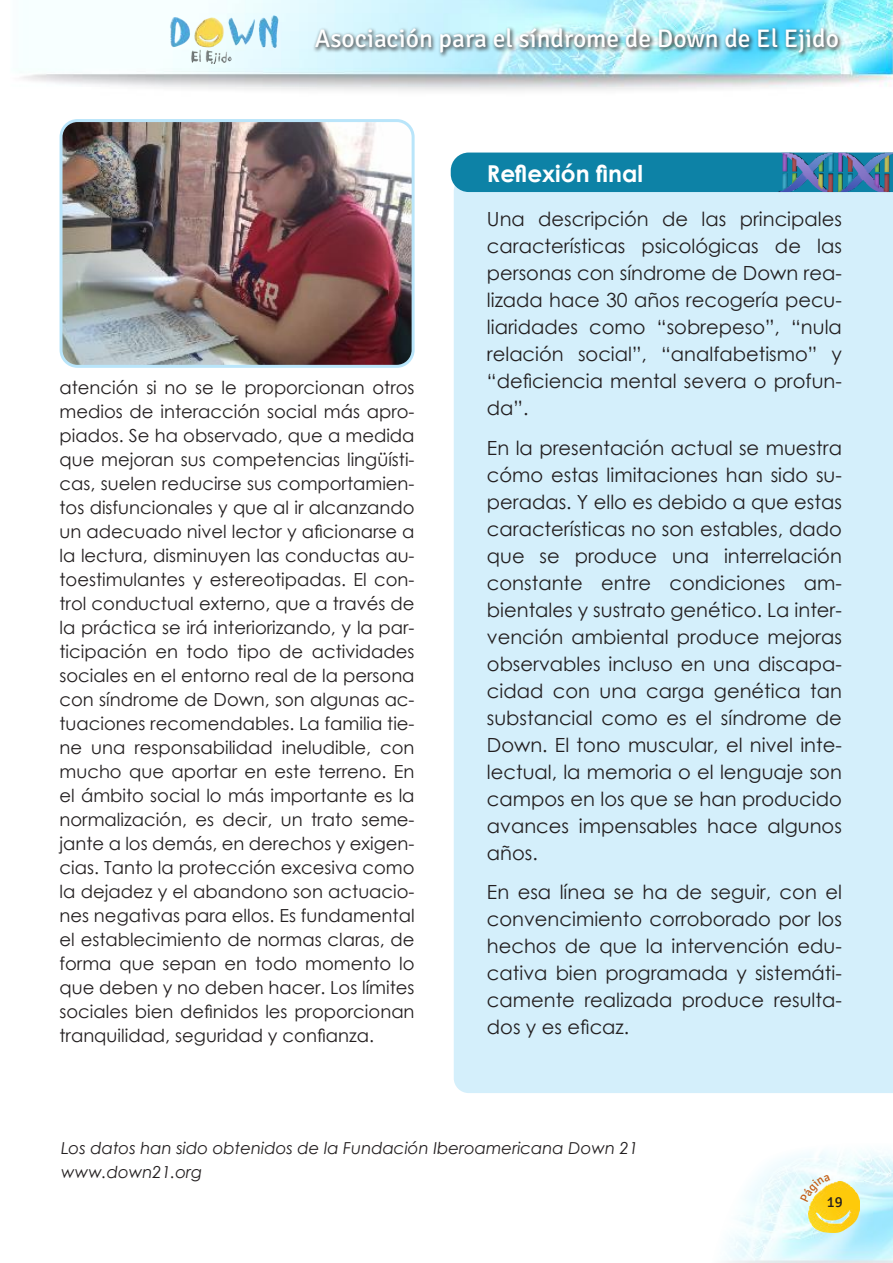
<style>
.page{position:relative;width:893px;height:1263px;background:#fff}
.page>*{position:absolute;margin:0;border:0;box-sizing:border-box;transform-origin:0 0}
.t1{font:25.5px "Signika";color:#fff}
.Título_1{font:700 23.25px "Century Gothic";color:#fff}
.Texto_normal_1{font:19.5px/27px "Century Gothic";color:#231f20;text-align:justify}
.Texto_normal_1-2{font:18px/24px "Century Gothic";color:#231f20;text-align:justify}
.Texto_normal_1-3{font:italic 16.5px "Century Gothic";color:#231f20}
.t2{font:15px "Signika";color:#231f20}
</style>
<div class="page">
<img style="left:725px;top:1151px;width:168px;height:112px">
<img style="left:809px;top:1181px;width:51px;height:51px">
<img style="left:22px;top:0;width:871px;height:91px">
<div style="left:312px;top:25px;width:531px;height:34px;background:#231f20;opacity:.75"></div>
<img style="left:170px;top:16px;width:108px;height:47px">
<div style="left:453px;top:192px;width:440px;height:901px;background:#d4effb"></div>
<div style="left:451px;top:153px;width:327px;height:39px;background:#0d82a6"></div>
<img style="left:778px;top:153px;width:115px;height:39px">
<img style="left:61px;top:123px;width:350px;height:241px">
<div style="left:60px;top:119px;width:355px;height:249px;border:3px solid #b9e5fa;border-radius:16px"></div>
<svg style="left:800px;top:1174px;width:30px;height:28px"></svg>
<h1 class="t1" style="left:315px;top:24px;width:526px">Asociación para el síndrome de Down de El Ejido</h1>
<p class="Texto_normal_1-2" style="left:60px;top:375px;width:357px">atención si no se le proporcionan otros medios de interacción social más apro&shy;piados. Se ha observado, que a medida que mejoran sus competencias lingüísti&shy;cas, suelen reducirse sus comportamien&shy;tos disfuncionales y que al ir alcanzando un adecuado nivel lector y aficionarse a la lectura, disminuyen las conductas au&shy;toestimulantes y estereotipadas. El con&shy;trol conductual externo, que a través de la práctica se irá interiorizando, y la par&shy;ticipación en todo tipo de actividades sociales en el entorno real de la persona con síndrome de Down, son algunas ac&shy;tuaciones recomendables. La familia tie&shy;ne una responsabilidad ineludible, con mucho que aportar en este terreno. En el ámbito social lo más importante es la normalización, es decir, un trato seme&shy;jante a los demás, en derechos y exigen&shy;cias. Tanto la protección excesiva como la dejadez y el abandono son actuacio&shy;nes negativas para ellos. Es fundamental el establecimiento de normas claras, de forma que sepan en todo momento lo que deben y no deben hacer. Los límites sociales bien definidos les proporcionan tranquilidad, seguridad y confianza.</p>
<p class="Título_1" style="left:487px;top:156px;width:158px">Reflexión final</p>
<p class="Texto_normal_1" style="left:487px;top:205px;width:357px">Una descripción de las principales características psicológicas de las personas con síndrome de Down rea&shy;lizada hace 30 años recogería pecu&shy;liaridades como “sobrepeso”, “nula relación social”, “analfabetismo” y “deficiencia mental severa o profun&shy;da”.</p>
<p class="Texto_normal_1" style="left:487px;top:434px;width:357px">En la presentación actual se muestra cómo estas limitaciones han sido su&shy;peradas. Y ello es debido a que estas características no son estables, dado que se produce una interrelación constante entre condiciones am&shy;bientales y sustrato genético. La inter&shy;vención ambiental produce mejoras observables incluso en una discapa&shy;cidad con una carga genética tan substancial como es el síndrome de Down. El tono muscular, el nivel inte&shy;lectual, la memoria o el lenguaje son campos en los que se han producido avances impensables hace algunos años.</p>
<p class="Texto_normal_1" style="left:487px;top:878px;width:357px">En esa línea se ha de seguir, con el convencimiento corroborado por los hechos de que la intervención edu&shy;cativa bien programada y sistemáti&shy;camente realizada produce resulta&shy;dos y es eficaz.</p>
<p class="Texto_normal_1-3" style="left:61px;top:1137px;width:579px">Los datos han sido obtenidos de la Fundación Iberoamericana Down 21</p>
<p class="Texto_normal_1-3" style="left:61px;top:1161px;width:143px">www.down21.org</p>
<p class="t2" style="left:827px;top:1194px;width:17px">19</p>
</div>
